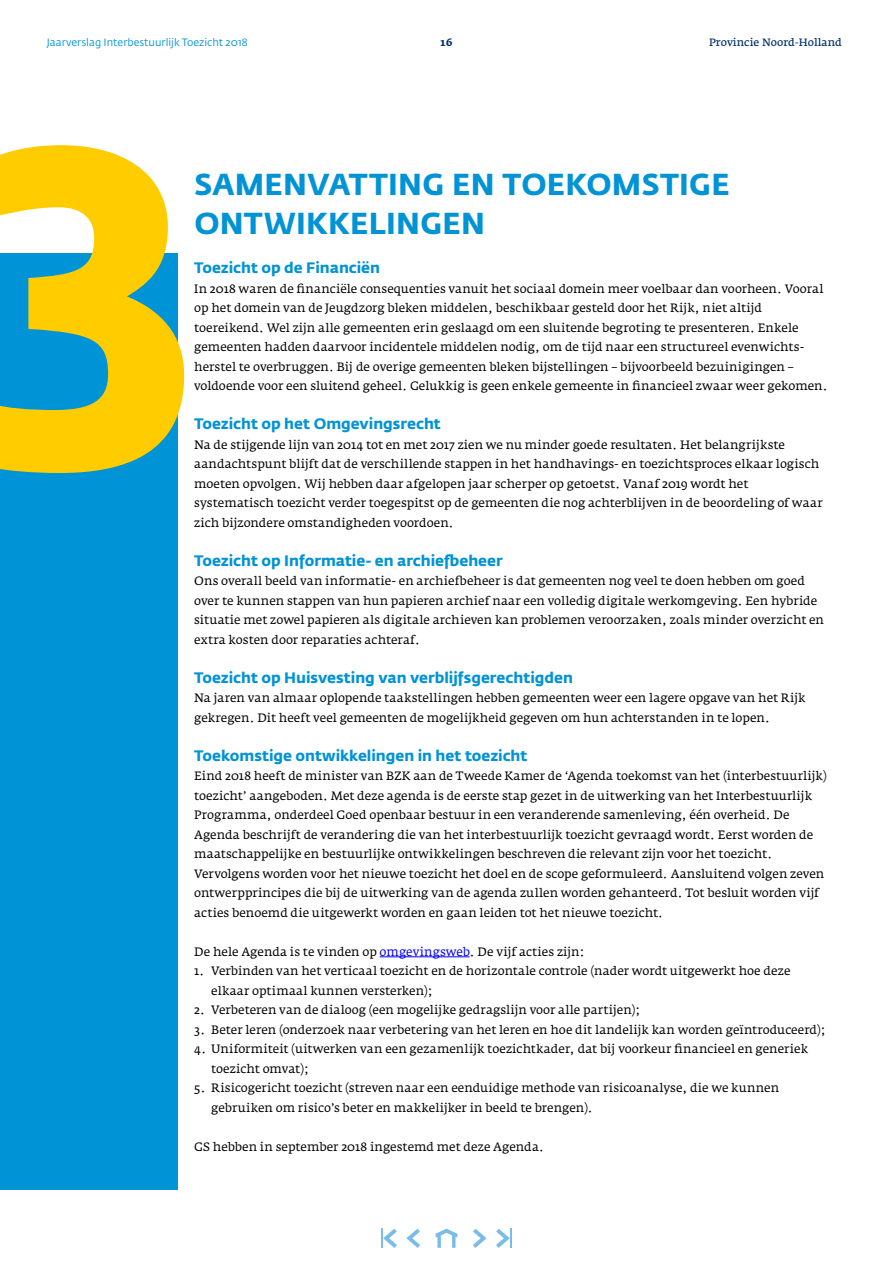
<style>
.page{position:relative;width:893px;height:1263px;background:#fff}
.page>*{position:absolute;margin:0;border:0;box-sizing:border-box;transform-origin:0 0}
.t1{font:700 450.3px "Fedra Sans Std";color:#fc0}
.t2{font:700 30px/39px "Fedra Sans Std";letter-spacing:.005em;color:#0093d6}
.t3{font:700 15px "Fedra Sans Std";letter-spacing:-.005em;color:#0093d6}
.t4{font:12px/19.5px "Fedra Serif A Std";color:#000}
.t5{font:10.5px "Fedra Sans Std";color:#0093d6}
.t6{font:600 10.5px "Fedra Serif A Std";color:#03326c}
.t7{font:700 10.5px "Fedra Serif A Std";color:#03326c}
.s1{color:#00f}
</style>
<div class="page">
<svg style="left:436px;top:1228px;width:21px;height:20px"></svg>
<div style="left:0;top:254px;width:177px;height:936px;background:#0093d6"></div>
<hr style="left:380px;top:956px;width:90px;height:1px;background:#00f">
<svg style="left:406px;top:1229px;width:14px;height:19px"></svg>
<svg style="left:473px;top:1229px;width:14px;height:19px"></svg>
<svg style="left:381px;top:1229px;width:16px;height:19px"></svg>
<svg style="left:496px;top:1229px;width:16px;height:19px"></svg>
<p class="t5" style="left:47px;top:36px;width:202px">Jaarverslag Interbestuurlijk Toezicht 2018</p>
<p class="t7" style="left:440px;top:36px;width:14px">16</p>
<p class="t6" style="left:709px;top:36px;width:134px">Provincie Noord-Holland</p>
<h1 class="t1" style="left:-36px;top:19px;width:241px">3</h1>
<h2 class="t2" style="left:194px;top:165px;width:537px">SAMENVATTING EN TOEKOMSTIGE<br>ONTWIKKELINGEN</h2>
<p class="t3" style="left:194px;top:258px;width:187px">Toezicht op de Financiën</p>
<p class="t4" style="left:194px;top:279px;width:635px">In 2018 waren de financiële consequenties vanuit het sociaal domein meer voelbaar dan voorheen. Vooral op het domein van de Jeugdzorg bleken middelen, beschikbaar gesteld door het Rijk, niet altijd toereikend. Wel zijn alle gemeenten erin geslaagd om een sluitende begroting te presenteren. Enkele gemeenten hadden daarvoor incidentele middelen nodig, om de tijd naar een structureel evenwichts&shy;herstel te overbruggen. Bij de overige gemeenten bleken bijstellingen – bijvoorbeeld bezuinigingen – voldoende voor een sluitend geheel. Gelukkig is geen enkele gemeente in financieel zwaar weer gekomen.</p>
<p class="t3" style="left:194px;top:414px;width:248px">Toezicht op het Omgevingsrecht</p>
<p class="t4" style="left:194px;top:435px;width:630px">Na de stijgende lijn van 2014 tot en met 2017 zien we nu minder goede resultaten. Het belangrijkste aandachtspunt blijft dat de verschillende stappen in het handhavings- en toezichtsproces elkaar logisch moeten opvolgen. Wij hebben daar afgelopen jaar scherper op getoetst. Vanaf 2019 wordt het systematisch toezicht verder toegespitst op de gemeenten die nog achterblijven in de beoordeling of waar zich bijzondere omstandigheden voordoen.</p>
<p class="t3" style="left:194px;top:551px;width:310px">Toezicht op Informatie- en archiefbeheer</p>
<p class="t4" style="left:194px;top:571px;width:631px">Ons overall beeld van informatie- en archiefbeheer is dat gemeenten nog veel te doen hebben om goed over te kunnen stappen van hun papieren archief naar een volledig digitale werkomgeving. Een hybride situatie met zowel papieren als digitale archieven kan problemen veroorzaken, zoals minder overzicht en extra kosten door reparaties achteraf.</p>
<p class="t3" style="left:194px;top:668px;width:380px">Toezicht op Huisvesting van verblijfsgerechtigden</p>
<p class="t4" style="left:194px;top:688px;width:613px">Na jaren van almaar oplopende taakstellingen hebben gemeenten weer een lagere opgave van het Rijk gekregen. Dit heeft veel gemeenten de mogelijkheid gegeven om hun achterstanden in te lopen.</p>
<p class="t3" style="left:194px;top:746px;width:335px">Toekomstige ontwikkelingen in het toezicht</p>
<p class="t4" style="left:194px;top:766px;width:634px">Eind 2018 heeft de minister van BZK aan de Tweede Kamer de ‘Agenda toekomst van het (interbestuurlijk) toezicht’ aangeboden. Met deze agenda is de eerste stap gezet in de uitwerking van het Interbestuurlijk Programma, onderdeel Goed openbaar bestuur in een veranderende samenleving, één overheid. De Agenda beschrijft de verandering die van het interbestuurlijk toezicht gevraagd wordt. Eerst worden de maatschappelijke en bestuurlijke ontwikkelingen beschreven die relevant zijn voor het toezicht.<br>Vervolgens worden voor het nieuwe toezicht het doel en de scope geformuleerd. Aansluitend volgen zeven ontwerpprincipes die bij de uitwerking van de agenda zullen worden gehanteerd. Tot besluit worden vijf acties benoemd die uitgewerkt worden en gaan leiden tot het nieuwe toezicht.</p>
<p class="t4" style="left:194px;top:942px;width:392px">De hele Agenda is te vinden op <span class="s1">omgevingsweb</span>. De vijf acties zijn:</p>
<p class="t4" style="left:211px;top:961px;width:581px;text-indent:-17px">1. Verbinden van het verticaal toezicht en de horizontale controle (nader wordt uitgewerkt hoe deze elkaar optimaal kunnen versterken);</p>
<p class="t4" style="left:194px;top:1000px;width:448px">2. Verbeteren van de dialoog (een mogelijke gedragslijn voor alle partijen);</p>
<p class="t4" style="left:194px;top:1020px;width:633px">3. Beter leren (onderzoek naar verbetering van het leren en hoe dit landelijk kan worden geïntroduceerd);</p>
<p class="t4" style="left:211px;top:1039px;width:598px;text-indent:-17px">4. Uniformiteit (uitwerken van een gezamenlijk toezichtkader, dat bij voorkeur financieel en generiek toezicht omvat);</p>
<p class="t4" style="left:211px;top:1078px;width:569px;text-indent:-17px">5. Risicogericht toezicht (streven naar een eenduidige methode van risicoanalyse, die we kunnen gebruiken om risico’s beter en makkelijker in beeld te brengen).</p>
<p class="t4" style="left:194px;top:1137px;width:351px">GS hebben in september 2018 ingestemd met deze Agenda.</p>
</div>
